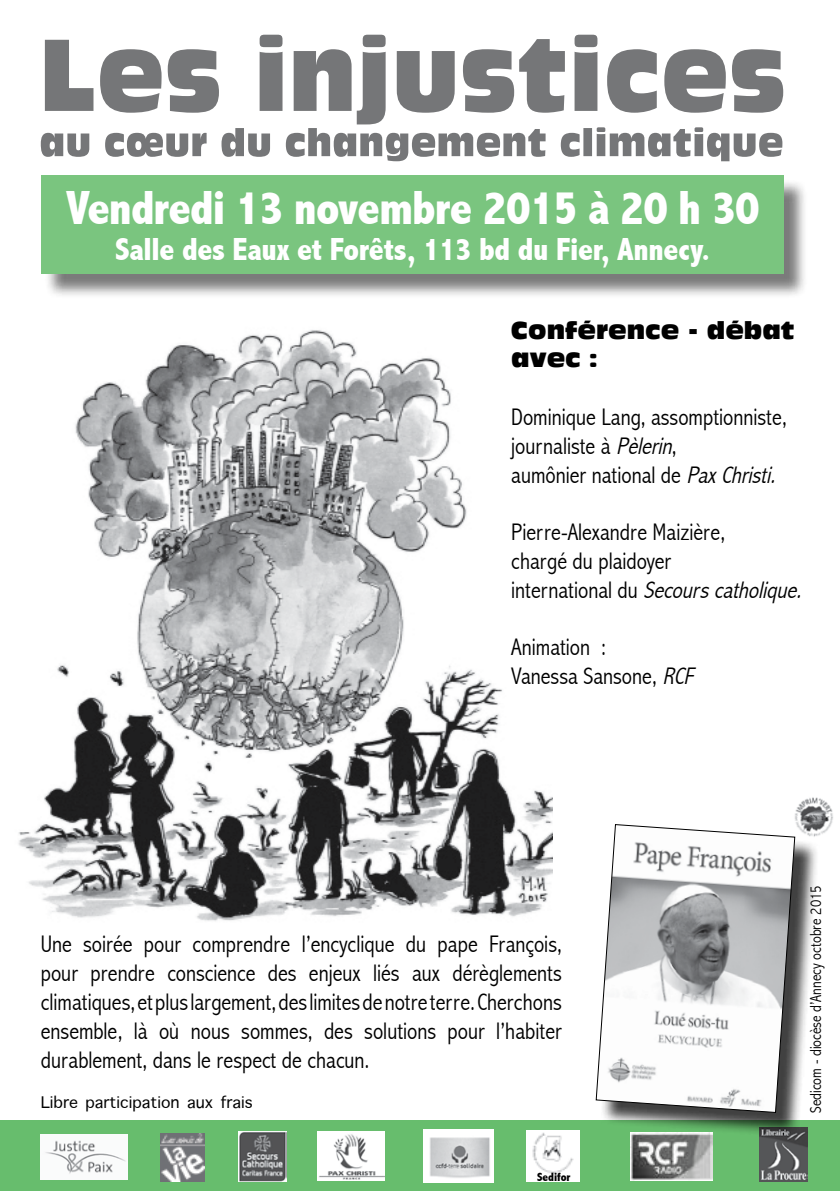
<style>
.page{position:relative;width:840px;height:1191px;background:#fff}
.page>*{position:absolute;margin:0;border:0;box-sizing:border-box;transform-origin:0 0}
.t1{font:800 condensed 48px "Abadi";letter-spacing:-.02em;color:#fff}
.t2{font:800 condensed 32px "Abadi";letter-spacing:-.01em;color:#fff}
.t3{font:300 condensed 24px/28.8px "Abadi";color:#000}
.t4{font:24px/28.8px "Antique Olive Std Compact";color:#000}
.t5{font:22px "Apple Symbols";color:#000}
.t6{font:300 condensed 16px "Abadi";color:#000}
.t7{font:800 condensed 12px "Abadi";color:#000}
.s1{font-style:italic}
</style>
<div class="page">
<div style="left:44px;top:179px;width:763px;height:120px;background:#000;opacity:.75"></div>
<div style="left:41px;top:176px;width:741px;height:98px;background:#7ac57f"></div>
<div style="left:0;top:1120px;width:839px;height:71px;background:#67bd6d"></div>
<img style="left:18px;top:330px;width:534px;height:591px">
<svg style="left:41px;top:127px;width:741px;height:34px"></svg>
<svg style="left:45px;top:35px;width:737px;height:89px"></svg>
<img style="left:41px;top:1134px;width:86px;height:45px">
<img style="left:630px;top:1137px;width:82px;height:43px">
<img style="left:239px;top:1131px;width:47px;height:50px">
<img style="left:317px;top:1131px;width:67px;height:49px">
<img style="left:423px;top:1129px;width:70px;height:53px">
<div style="left:525px;top:1129px;width:54px;height:52px;background:#fff"></div>
<img style="left:532px;top:1132px;width:42px;height:42px">
<img style="left:759px;top:1137px;width:47px;height:44px">
<img style="left:160px;top:1133px;width:44px;height:48px">
<img style="left:795px;top:797px;width:38px;height:39px">
<div style="left:599px;top:827px;width:220px;height:310px;background:#000;opacity:.75"></div>
<svg style="left:595px;top:824px;width:200px;height:289px"></svg>
<h1 class="t1" style="left:66px;top:180px;width:695px">Vendredi 13 novembre 2015 à 20 h 30</h1>
<h2 class="t2" style="left:115px;top:231px;width:596px">Salle des Eaux et Forêts, 113 bd du Fier, Annecy.</h2>
<p class="t4" style="left:511px;top:315px;width:285px">Conférence - débat avec :</p>
<p class="t3" style="left:511px;top:402px;width:277px">Dominique Lang, assomptionniste, journaliste à <span class="s1">Pèlerin</span>,<br>aumônier national de <span class="s1">PaxChristi.</span></p>
<p class="t3" style="left:511px;top:518px;width:297px">Pierre-Alexandre Maizière,<br>chargé du plaidoyer<br>i n t e r n at i o n a l d u <span class="s1">Secourscatholique.</span></p>
<p class="t3" style="left:511px;top:633px;width:189px">Animation :<br>Vanessa Sansone, <span class="s1">RCF</span></p>
<p class="t3" style="left:41px;top:930px;width:522px;text-align:justify">Une soirée pour comprendre l’encyclique du pape François, pour prendre conscience des enjeux liés aux dérèglements climatiques, et plus largement, des limites de notre terre. Cherchons ensemble, là où nous sommes, des solutions pour l’habiter durablement, dans le respect de chacun.</p>
<p class="t5" style="left:109px;top:1087px;width:97px">▼ ▼□■ ◆</p>
<p class="t7" style="left:536px;top:1170px;width:35px">Sedifor</p>
<p class="t6" style="left:806px;top:1113px;width:229px;rotate:-90deg">Sedicom - diocèse d’Annecy octobre 2015</p>
</div>
